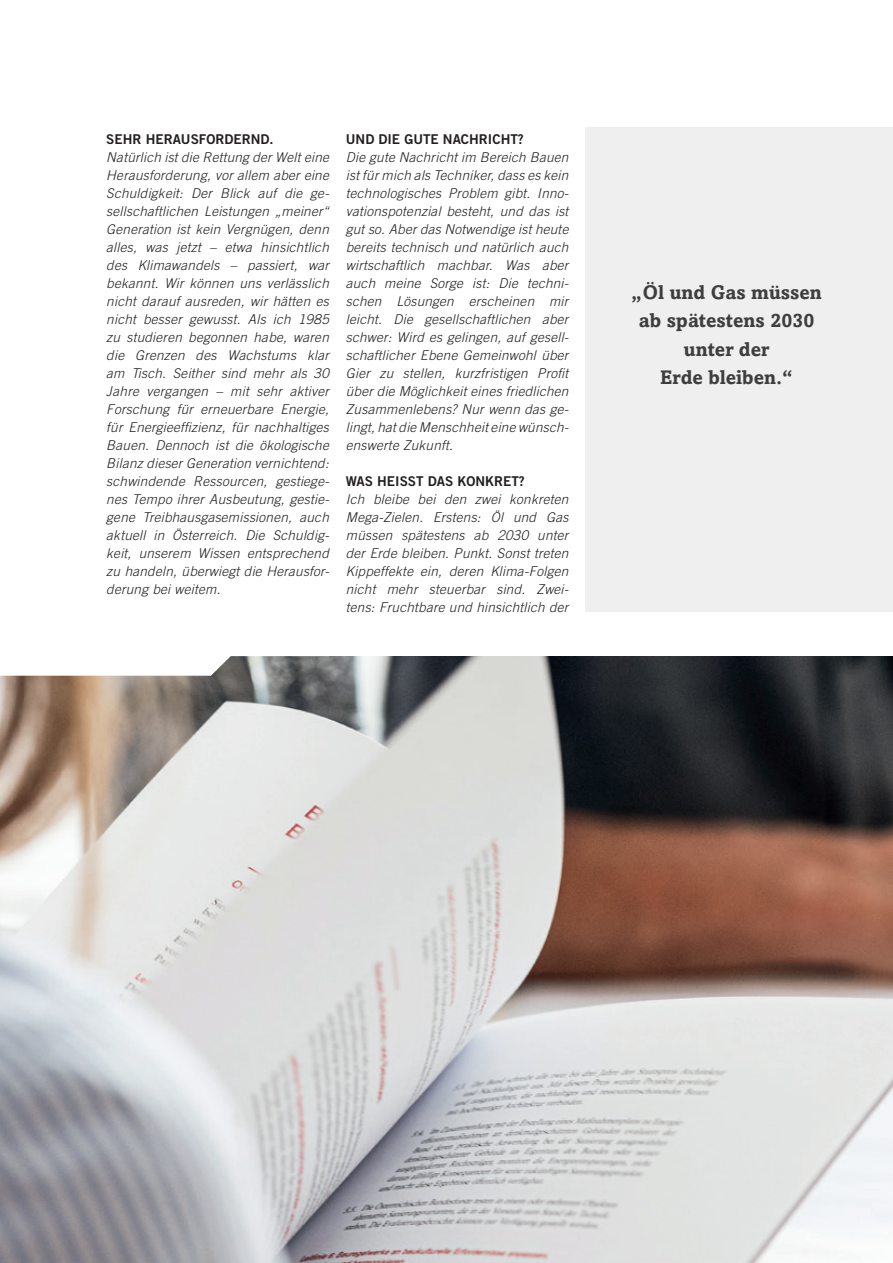
<style>
.page{position:relative;width:893px;height:1263px;background:#fff}
.page>*{position:absolute;margin:0;border:0;box-sizing:border-box;transform-origin:0 0}
.t1{font:700 19.5px/28.5px "Amasis";color:#3e3e3f;text-align:center}
.t2{font:italic 300 13.5px/18px "Trade Gothic";letter-spacing:.02em;color:#231f20;text-align:justify}
.t3{font:13.5px "Trade Gothic Bold Two";color:#231f20}
</style>
<div class="page">
<div style="left:585px;top:128px;width:308px;height:484px;background:#efeff0"></div>
<img style="left:0;top:656px;width:893px;height:607px">
<svg style="left:0;top:656px;width:329px;height:20px"></svg>
<p class="t3" style="left:106px;top:131px;width:169px">SEHR HERAUSFORDERND.</p>
<p class="t2" style="left:106px;top:148px;width:224px">Natürlich ist die Rettung der Welt eine Herausforderung, vor allem aber eine Schuldigkeit: Der Blick auf die ge&shy;sellschaftlichen Leistungen „meiner“ Generation ist kein Vergnügen, denn alles, was jetzt – etwa hinsichtlich des Klimawandels – passiert, war bekannt. Wir können uns verlässlich nicht darauf ausreden, wir hätten es nicht besser gewusst. Als ich 1985 zu studieren begonnen habe, waren die Grenzen des Wachstums klar am Tisch. Seither sind mehr als 30<br>Jahre vergangen – mit sehr aktiver Forschung für erneuerbare Energie, für Energieeffizienz, für nachhaltiges Bauen. Dennoch ist die ökologische Bilanz dieser Generation vernichtend: schwindende Ressourcen, gestiege&shy;nes Tempo ihrer Ausbeutung, gestie&shy;gene Treibhausgasemissionen, auch aktuell in Österreich. Die Schuldig&shy;keit, unserem Wissen entsprechend zu handeln, überwiegt die Herausfor&shy;derung bei weitem.</p>
<p class="t3" style="left:346px;top:131px;width:180px">UND DIE GUTE NACHRICHT?</p>
<p class="t2" style="left:346px;top:148px;width:224px">Die gute Nachricht im Bereich Bauen ist für mich als Techniker, dass es kein technologisches Problem gibt. Inno&shy;vationspotenzial besteht, und das ist gut so. Aber das Notwendige ist heute bereits technisch und natürlich auch wirtschaftlich machbar. Was aber auch meine Sorge ist: Die techni&shy;schen Lösungen erscheinen mir leicht. Die gesellschaftlichen aber schwer: Wird es gelingen, auf gesell&shy;schaftlicher Ebene Gemeinwohl über Gier zu stellen, kurzfristigen Profit über die Möglichkeit eines friedlichen Zusammenlebens? Nur wenn das ge&shy;lingt, hat die Menschheit eine wünsch&shy;enswerte Zukunft.</p>
<p class="t3" style="left:346px;top:473px;width:181px">WAS HEISST DAS KONKRET?</p>
<p class="t2" style="left:346px;top:490px;width:224px">Ich bleibe bei den zwei konkreten Mega-Zielen. Erstens: Öl und Gas müssen spätestens ab 2030 unter der Erde bleiben. Punkt. Sonst treten Kippeffekte ein, deren Klima-Folgen nicht mehr steuerbar sind. Zwei&shy;tens: Fruchtbare und hinsichtlich der</p>
<h1 class="t1" style="left:631px;top:278px;width:192px">„Öl und Gas müssen ab spätestens 2030 unter der<br>Erde bleiben.“</h1>
</div>
